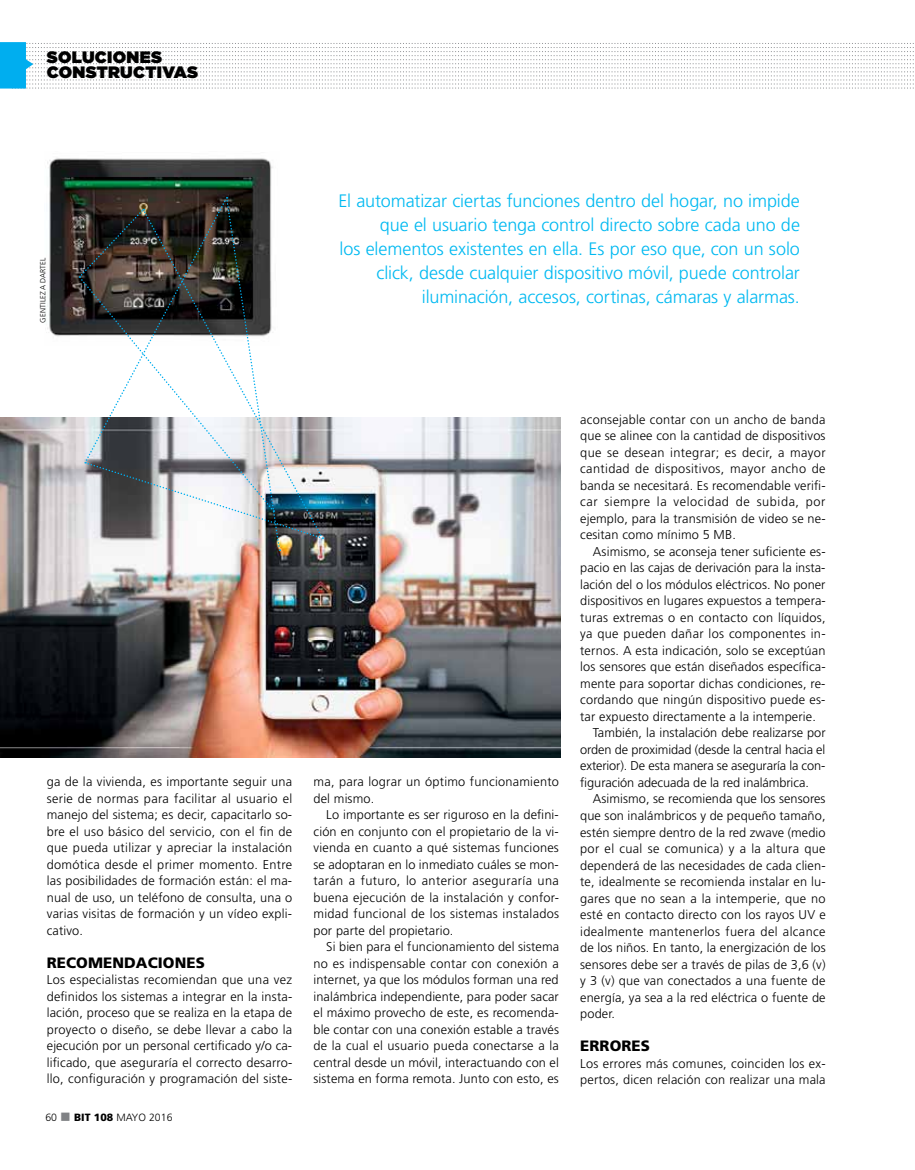
<style>
.page{position:relative;width:915px;height:1170px;background:#fff}
.page>*{position:absolute;margin:0;border:0;box-sizing:border-box;transform-origin:0 0}
.t1{font:300 18px/24px "Frutiger";letter-spacing:-.005em;color:#00b9f1;text-align:right}
.t2{font:900 16.5px/15px "Gotham";letter-spacing:.02em;color:#000}
.t3{font:900 15px "Frutiger";letter-spacing:.005em;color:#000}
.t4{font:300 12.75px/16.5px "Frutiger";letter-spacing:.01em;color:#000;text-align:justify}
.t5{font:300 12.75px "Frutiger";letter-spacing:-.01em;color:#000}
.t6{font:300 12.75px "Frutiger";letter-spacing:.03em;color:#000}
.t7{font:300 10.5px "Frutiger";letter-spacing:.005em;color:#000}
.t8{font:300 7.5px "Frutiger";letter-spacing:.03em;color:#000}
.s1{color:#808285}
.s2{font-weight:900}
</style>
<div class="page">
<img style="left:0;top:418px;width:560px;height:339px">
<svg style="left:0;top:42px;width:913px;height:47px"></svg>
<img style="left:45px;top:158px;width:228px;height:179px">
<img style="left:79px;top:197px;width:244px;height:354px">
<p class="t2" style="left:47px;top:49px;width:153px">SOLUCIONES<br>CONSTRUCTIVAS</p>
<p class="t8" style="left:39px;top:322px;width:65px;rotate:-90deg">Gentileza Dartel</p>
<p class="t1" style="left:338px;top:188px;width:463px">El automatizar ciertas funciones dentro del hogar, no impide que el usuario tenga control directo sobre cada uno de<br>los elementos existentes en ella. Es por eso que, con un solo click, desde cualquier dispositivo móvil, puede controlar iluminación, accesos, cortinas, cámaras y alarmas.</p>
<p class="t4" style="left:47px;top:773px;width:247px">ga de la vivienda, es importante seguir una serie de normas para facilitar al usuario el manejo del sistema; es decir, capacitarlo so&shy;bre el uso básico del servicio, con el fin de que pueda utilizar y apreciar la instalación domótica desde el primer momento. Entre las posibilidades de formación están: el ma&shy;nual de uso, un teléfono de consulta, una o varias visitas de formación y un vídeo expli&shy;cativo.</p>
<p class="t3" style="left:47px;top:953px;width:159px">RECOMENDACIONES</p>
<p class="t4" style="left:47px;top:971px;width:247px">Los especialistas recomiendan que una vez definidos los sistemas a integrar en la insta&shy;lación, proceso que se realiza en la etapa de proyecto o diseño, se debe llevar a cabo la ejecución por un personal certificado y/o ca&shy;lificado, que aseguraría el correcto desarro&shy;llo, configuración y programación del siste-</p>
<p class="t7" style="left:45px;top:1111px;width:129px">60 <span class="s1">■</span> <span class="s2">BIT 108</span> mayo 2016</p>
<p class="t4" style="left:313px;top:773px;width:247px">ma, para lograr un óptimo funcionamiento del mismo.</p>
<p class="t4" style="left:313px;top:806px;width:247px;text-indent:13px">Lo importante es ser riguroso en la defini&shy;ción en conjunto con el propietario de la vi&shy;vienda en cuanto a qué sistemas funciones se adoptaran en lo inmediato cuáles se mon&shy;tarán a futuro, lo anterior aseguraría una buena ejecución de la instalación y confor&shy;midad funcional de los sistemas instalados por parte del propietario.</p>
<p class="t4" style="left:313px;top:938px;width:247px;text-indent:13px">Si bien para el funcionamiento del sistema no es indispensable contar con conexión a internet, ya que los módulos forman una red inalámbrica independiente, para poder sacar el máximo provecho de este, es recomenda&shy;ble contar con una conexión estable a través de la cual el usuario pueda conectarse a la central desde un móvil, interactuando con el sistema en forma remota. Junto con esto, es</p>
<p class="t4" style="left:580px;top:411px;width:247px">aconsejable contar con un ancho de banda que se alinee con la cantidad de dispositivos que se desean integrar; es decir, a mayor cantidad de dispositivos, mayor ancho de banda se necesitará. Es recomendable verifi&shy;car siempre la velocidad de subida, por ejemplo, para la transmisión de video se ne&shy;cesitan como mínimo 5 M B.</p>
<p class="t4" style="left:592px;top:543px;width:234px">Asimismo, se aconseja tener suficiente es-</p>
<p class="t4" style="left:580px;top:559px;width:247px">pacio en las cajas de derivación para la insta-</p>
<p class="t4" style="left:580px;top:576px;width:247px">lación del o los módulos eléctricos. No poner</p>
<p class="t4" style="left:580px;top:592px;width:247px">dispositivos en lugares expuestos a tempera-</p>
<p class="t4" style="left:580px;top:609px;width:247px">turas extremas o en contacto con líquidos,</p>
<p class="t4" style="left:580px;top:625px;width:247px">ya que pueden dañar los componentes in-</p>
<p class="t4" style="left:580px;top:642px;width:247px">ternos. A esta indicación, solo se exceptúan</p>
<p class="t4" style="left:580px;top:658px;width:247px">los sensores que están diseñados específica-</p>
<p class="t4" style="left:580px;top:675px;width:247px">mente para soportar dichas condiciones, re-</p>
<p class="t4" style="left:580px;top:691px;width:247px">cordando que ningún dispositivo puede es-</p>
<p class="t4" style="left:580px;top:708px;width:237px">tar expuesto directamente a la intemperie.</p>
<p class="t4" style="left:592px;top:724px;width:234px">También, la instalación debe realizarse por</p>
<p class="t4" style="left:580px;top:741px;width:247px">orden de proximidad (desde la central hacia el</p>
<p class="t5" style="left:580px;top:758px;width:246px">exterior). De esta manera se aseguraría la con-</p>
<p class="t4" style="left:580px;top:774px;width:230px">figuración adecuada de la red inalámbrica.</p>
<p class="t4" style="left:592px;top:790px;width:234px">Asimismo, se recomienda que los sensores</p>
<p class="t4" style="left:580px;top:807px;width:247px">que son inalámbricos y de pequeño tamaño,</p>
<p class="t4" style="left:580px;top:823px;width:247px">estén siempre dentro de la red zwave (medio</p>
<p class="t4" style="left:580px;top:840px;width:247px">por el cual se comunica) y a la altura que</p>
<p class="t4" style="left:580px;top:856px;width:247px">dependerá de las necesidades de cada clien-</p>
<p class="t4" style="left:580px;top:873px;width:247px">te, idealmente se recomienda instalar en lu-</p>
<p class="t4" style="left:580px;top:889px;width:247px">gares que no sean a la intemperie, que no</p>
<p class="t4" style="left:580px;top:906px;width:247px">esté en contacto directo con los rayos UV e</p>
<p class="t6" style="left:580px;top:923px;width:247px">idealmente mantenerlos fuera del alcance</p>
<p class="t4" style="left:580px;top:939px;width:247px">de los niños. En tanto, la energización de los</p>
<p class="t4" style="left:580px;top:955px;width:247px">sensores debe ser a través de pilas de 3,6 (v)</p>
<p class="t4" style="left:580px;top:972px;width:247px">y 3 (v) que van conectados a una fuente de</p>
<p class="t4" style="left:580px;top:988px;width:247px">energía, ya sea a la red eléctrica o fuente de</p>
<p class="t4" style="left:580px;top:1005px;width:36px">poder.</p>
<p class="t3" style="left:580px;top:1036px;width:71px">ERRORES</p>
<p class="t4" style="left:580px;top:1054px;width:247px">Los errores más comunes, coinciden los ex&shy;pertos, dicen relación con realizar una mala</p>
</div>
